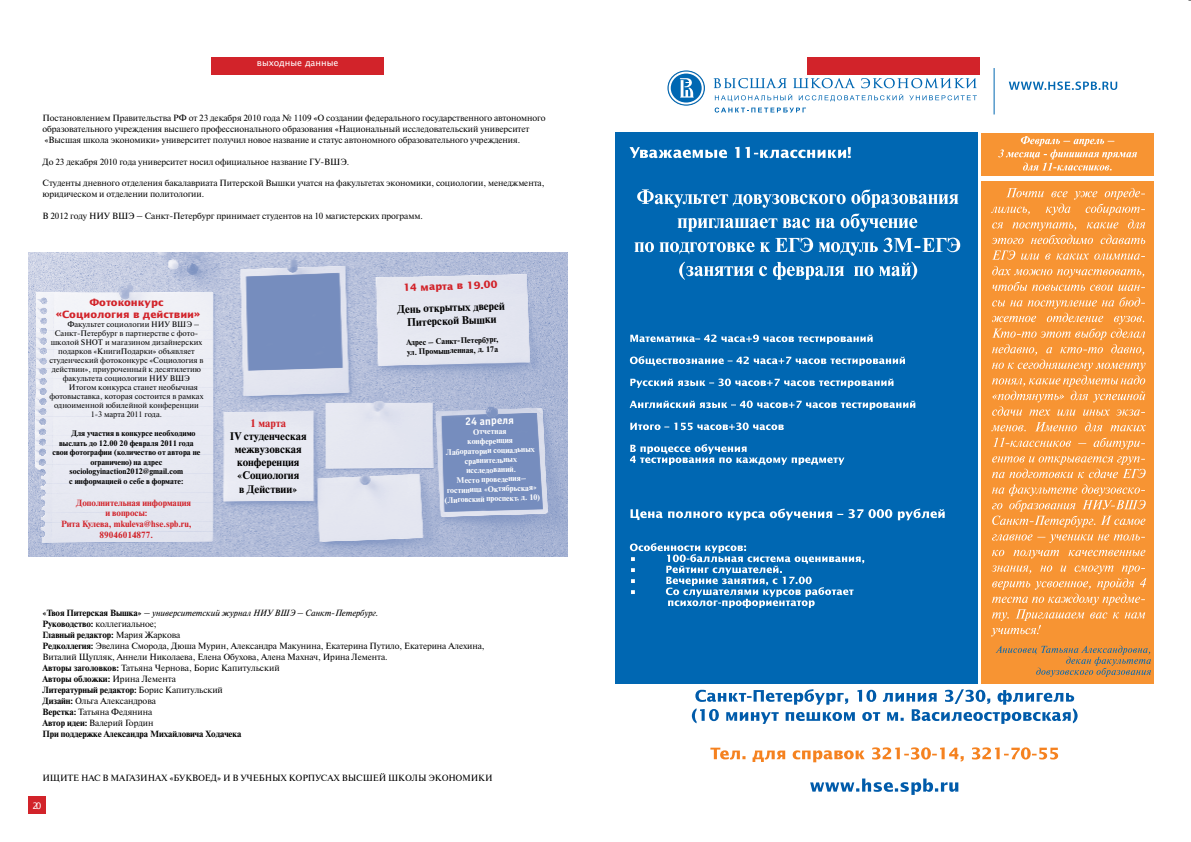
<style>
.page{position:relative;width:1191px;height:842px;background:#fff}
.page>*{position:absolute;margin:0;border:0;box-sizing:border-box;transform-origin:0 0}
.t1{font:700 11px/13.2px "Newton C";color:#000;text-align:center}
.t2{font:700 11px "Officina Sans C";color:#fff}
.t3{font:700 11px "Newton C";color:#d2232a}
.t4{font:700 10px/12px "Office Type Sans C";color:#d2232a;text-align:center}
.t5{font:9px/11px "Newton C";letter-spacing:-.01em;color:#000}
.t6{font:700 9px "Newton C";color:#d2232a}
.t7{font:9px "Office Type Sans C";color:#fff}
.t8{font:8px "Newton C";color:#000}
.t9{font:700 8px/9.6px "Newton C";color:#000}
.t10{font:700 8px/9.6px "Newton C";color:#fff;text-align:center}
.s1{font-weight:700}
.s2{font-style:italic}
</style>
<div class="page">
<div style="left:28px;top:797px;width:17px;height:17px;background:#d2232a"></div>
<div style="left:212px;top:57px;width:172px;height:17px;background:#d2232a"></div>
<div style="left:807px;top:57px;width:172px;height:17px;background:#d2232a"></div>
<img style="left:28px;top:252px;width:539px;height:304px">
<hr style="left:993px;top:68px;width:1px;height:46px;background:#0067b2">
<svg style="left:1008px;top:82px;width:109px;height:8px"></svg>
<svg style="left:714px;top:108px;width:92px;height:5px"></svg>
<svg style="left:668px;top:71px;width:36px;height:34px"></svg>
<div style="left:667px;top:70px;width:38px;height:36px;border:1px solid #0067b2;border-radius:50%"></div>
<svg style="left:668px;top:72px;width:35px;height:32px"></svg>
<div style="left:671px;top:74px;width:30px;height:29px;background:#0067b2;border-radius:50%"></div>
<svg style="left:680px;top:78px;width:14px;height:20px"></svg>
<svg style="left:713px;top:78px;width:263px;height:24px"></svg>
<div style="left:981px;top:181px;width:173px;height:503px;background:#f79433"></div>
<div style="left:981px;top:133px;width:173px;height:43px;background:#f79433"></div>
<div style="left:615px;top:133px;width:362px;height:551px;background:#0067b2"></div>
<svg style="left:630px;top:543px;width:234px;height:65px"></svg>
<svg style="left:630px;top:509px;width:314px;height:11px"></svg>
<svg style="left:630px;top:444px;width:214px;height:21px"></svg>
<svg style="left:630px;top:422px;width:154px;height:8px"></svg>
<svg style="left:629px;top:401px;width:286px;height:9px"></svg>
<svg style="left:630px;top:379px;width:263px;height:9px"></svg>
<svg style="left:630px;top:356px;width:275px;height:10px"></svg>
<svg style="left:630px;top:335px;width:242px;height:9px"></svg>
<svg style="left:679px;top:262px;width:238px;height:18px"></svg>
<svg style="left:634px;top:238px;width:326px;height:18px"></svg>
<svg style="left:637px;top:189px;width:321px;height:43px"></svg>
<svg style="left:629px;top:147px;width:221px;height:11px"></svg>
<svg style="left:810px;top:778px;width:148px;height:17px"></svg>
<svg style="left:710px;top:747px;width:348px;height:15px"></svg>
<svg style="left:692px;top:689px;width:385px;height:35px"></svg>
<svg style="left:991px;top:565px;width:155px;height:71px"></svg>
<svg style="left:992px;top:550px;width:153px;height:8px"></svg>
<svg style="left:992px;top:534px;width:153px;height:9px"></svg>
<svg style="left:992px;top:484px;width:153px;height:43px"></svg>
<svg style="left:992px;top:456px;width:153px;height:22px"></svg>
<svg style="left:993px;top:438px;width:152px;height:11px"></svg>
<svg style="left:991px;top:422px;width:154px;height:9px"></svg>
<svg style="left:992px;top:297px;width:153px;height:119px"></svg>
<svg style="left:992px;top:266px;width:153px;height:25px"></svg>
<svg style="left:992px;top:250px;width:153px;height:10px"></svg>
<svg style="left:991px;top:188px;width:154px;height:56px"></svg>
<svg style="left:998px;top:136px;width:139px;height:35px"></svg>
<svg style="left:995px;top:646px;width:156px;height:31px"></svg>
<p class="t7" style="left:257px;top:57px;width:83px">выходные данные</p>
<p class="t5" style="left:43px;top:112px;width:504px">Постановлением Правительства РФ от 23 декабря 2010 года № 1109 «О создании федерального государственного автономного образовательного учреждения высшего профессионального образования «Национальный исследовательский университет «Высшая школа экономики» университет получил новое название и статус автономного образовательного учреждения.</p>
<p class="t5" style="left:43px;top:156px;width:308px">До 23 декабря 2010 года университет носил официальное название ГУ-ВШЭ.</p>
<p class="t5" style="left:43px;top:178px;width:503px">Студенты дневного отделения бакалавриата Питерской Вышки учатся на факультетах экономики, социологии, менеджмента, юридическом и отделении политологии.</p>
<p class="t5" style="left:43px;top:211px;width:382px">В 2012 году НИУ ВШЭ – Санкт-Петербург принимает студентов на 10 магистерских программ.</p>
<p class="t4" style="left:56px;top:296px;width:146px">Фотоконкурс «Социология в действии»</p>
<p class="t8" style="left:67px;top:320px;width:134px">Факультет социологии НИУ ВШЭ –</p>
<p class="t8" style="left:55px;top:329px;width:145px">Санкт-Петербург в партнерстве с фото-</p>
<p class="t8" style="left:51px;top:338px;width:153px">школой SHOT и магазином дизайнерских</p>
<p class="t8" style="left:58px;top:347px;width:138px">подарков «КнигиПодарки» объявляет</p>
<p class="t8" style="left:49px;top:356px;width:155px">студенческий фотоконкурс «Социология в</p>
<p class="t8" style="left:52px;top:365px;width:151px">действии», приуроченный к десятилетию</p>
<p class="t8" style="left:63px;top:374px;width:129px">факультета социологии НИУ ВШЭ</p>
<p class="t8" style="left:69px;top:383px;width:130px">Итогом конкурса станет необычная</p>
<p class="t8" style="left:49px;top:392px;width:156px">фотовыставка, которая состоится в рамках</p>
<p class="t8" style="left:54px;top:401px;width:146px">одноименной юбилейной конференции</p>
<p class="t8" style="left:91px;top:410px;width:73px">1-3 марта 2011 года.</p>
<p class="t9" style="left:71px;top:428px;width:125px">Для участия в конкурсе необходимо</p>
<p class="t9" style="left:59px;top:438px;width:136px">выслать до 12.00 20 февраля 2011 года</p>
<p class="t9" style="left:52px;top:448px;width:150px">свои фотографии (количество от автора не</p>
<p class="t9" style="left:90px;top:457px;width:73px">ограничено) на адрес</p>
<p class="t9" style="left:70px;top:467px;width:115px">sociologyinaction2012@gmail.com</p>
<p class="t9" style="left:69px;top:476px;width:116px">с информацией о себе в формате:</p>
<p class="t6" style="left:76px;top:497px;width:116px">Дополнительная информация</p>
<p class="t6" style="left:105px;top:508px;width:44px">и вопросы:</p>
<p class="t6" style="left:61px;top:519px;width:132px">Рита Кулева, mkuleva@hse.spb.ru,</p>
<p class="t6" style="left:100px;top:530px;width:55px">89046014877.</p>
<p class="t3" style="left:250px;top:417px;width:38px">1 марта</p>
<p class="t1" style="left:230px;top:429px;width:78px">IV студенческая межвузовская конференция «Социология<br>в Действии»</p>
<p class="t4" style="left:403px;top:281px;width:96px;rotate:-2deg">14 марта в 19.00</p>
<p class="t1" style="left:397px;top:303px;width:109px;rotate:-2deg">День открытых дверей<br>Питерской Вышки</p>
<p class="t9" style="left:406px;top:338px;width:94px;rotate:-2deg">Адрес – Санкт-Петербург, ул. Промышленная, д. 17а</p>
<p class="t2" style="left:465px;top:415px;width:50px;rotate:-2deg">24 апреля</p>
<p class="t10" style="left:442px;top:428px;width:97px;rotate:-2deg">Отчетная<br>конференция<br>Лаборатории социальных сравнительных исследований.<br>Место проведения– гостиница «Октябрьская» (Лиговский проспект, д. 10)</p>
<p class="t5" style="left:43px;top:607px;width:443px"><span class="s1">«Твоя Питерская Вышка»</span> <span class="s2">– университетский журнал НИУ ВШЭ – Санкт-Петербург.<br></span><span class="s1">Руководство:</span> коллегиальное;<br><span class="s1">Главный редактор:</span> Мария Жаркова<br><span class="s1">Редколлегия:</span> Эвелина Сморода, Дюша Мурин, Александра Макунина, Екатерина Путило, Екатерина Алехина, Виталий Щупляк, Аннели Николаева, Елена Обухова, Алена Махнач, Ирина Лемента.<br><span class="s1">Авторы заголовков:</span> Татьяна Чернова, Борис Капитульский<br><span class="s1">Авторы обложки:</span> Ирина Лемента<br><span class="s1">Литературный редактор:</span> Борис Капитульский<br><span class="s1">Дизайн:</span> Ольга Александрова<br><span class="s1">Верстка:</span> Татьяна Федянина<br><span class="s1">Автор идеи:</span> Валерий Гордин<br><span class="s1">При поддержке Александра Михайловича Ходачека</span></p>
<p class="t5" style="left:43px;top:772px;width:451px">ИЩИТЕ НАС В МАГАЗИНАХ «БУКВОЕД» И В УЧЕБНЫХ КОРПУСАХ ВЫСШЕЙ ШКОЛЫ ЭКОНОМИКИ</p>
<p class="t7" style="left:32px;top:800px;width:11px">20</p>
</div>
